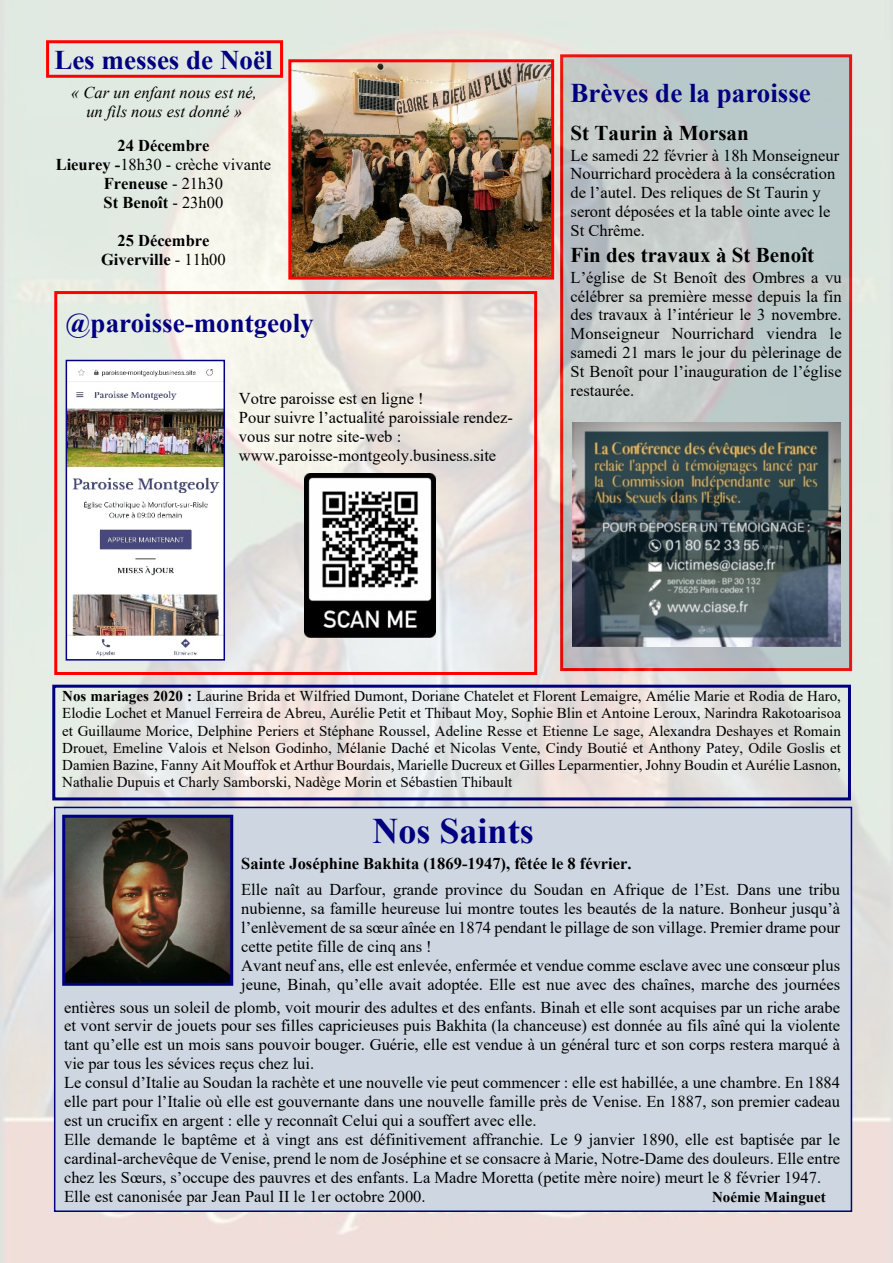
<style>
.page{position:relative;width:893px;height:1263px;background:#fff}
.page>*{position:absolute;margin:0;border:0;box-sizing:border-box;transform-origin:0 0}
.t1{font:700 36px "Times New Roman";color:#000080}
.t2{font:700 27px "Times New Roman";color:#000080}
.t3{font:700 21px "Times New Roman";color:#000}
.t4{font:16.5px/18.9px "Times New Roman";color:#000}
.t5{font:700 16.5px/18.9px "Times New Roman";color:#000;text-align:center}
.t6{font:italic 16.5px/18.9px "Times New Roman";color:#000;text-align:center}
.t7{font:15px/17.2px "Times New Roman";color:#000;text-align:justify}
.t8{font:700 15px "Times New Roman";color:#000}
.s1{font-weight:400}
.s2{font-weight:700}
</style>
<div class="page">
<img style="left:0;top:0;width:893px;height:1263px">
<div style="left:55px;top:807px;width:796px;height:404px;background:#ced7e1"></div>
<div style="left:54px;top:807px;width:798px;height:405px;border:2px solid #000080"></div>
<img style="left:66px;top:819px;width:163px;height:163px">
<div style="left:62px;top:815px;width:171px;height:171px;border:3px solid #000080"></div>
<div style="left:46px;top:40px;width:237px;height:38px;border:3px solid #f00"></div>
<img style="left:292px;top:63px;width:258px;height:213px">
<div style="left:288px;top:59px;width:266px;height:221px;border:3px solid #f00"></div>
<div style="left:54px;top:291px;width:483px;height:384px;border:3px solid #f00"></div>
<img style="left:69px;top:363px;width:153px;height:295px">
<div style="left:66px;top:360px;width:159px;height:301px;border:2px solid #000080"></div>
<img style="left:304px;top:473px;width:132px;height:164px">
<img style="left:572px;top:422px;width:268px;height:224px">
<div style="left:52px;top:685px;width:799px;height:115px;border:3px solid #000080"></div>
<h2 class="t2" style="left:54px;top:50px;width:220px">Les messes de Noël</h2>
<p class="t6" style="left:71px;top:85px;width:187px">« Car un enfant nous est né, un fils nous est donné »</p>
<p class="t5" style="left:56px;top:138px;width:217px">24 Décembre<br>Lieurey -<span class="s1">18h30 - crèche vivante<br></span>Freneuse <span class="s1">- 21h30<br></span>St Benoît <span class="s1">- 23h00</span></p>
<p class="t5" style="left:101px;top:232px;width:126px">25 Décembre<br>Giverville <span class="s1">- 11h00</span></p>
<h2 class="t2" style="left:66px;top:313px;width:250px">@paroisse-montgeoly</h2>
<p class="t4" style="left:239px;top:391px;width:275px">Votre paroisse est en ligne !<br>Pour suivre l’actualité paroissiale rendez&shy;vous sur notre site-web : www.paroisse-montgeoly.business.site</p>
<h2 class="t2" style="left:571px;top:83px;width:242px">Brèves de la paroisse</h2>
<p class="t3" style="left:571px;top:126px;width:180px">St Taurin à Morsan</p>
<p class="t4" style="left:571px;top:147px;width:270px">Le samedi 22 février à 18h Monseigneur Nourrichard procèdera à la consécration de l’autel. Des reliques de St Taurin y seront déposées et la table ointe avec le St Chrême.</p>
<p class="t3" style="left:571px;top:248px;width:245px">Fin des travaux à St Benoît</p>
<p class="t4" style="left:571px;top:269px;width:273px;text-align:justify">L’église de St Benoît des Ombres a vu célébrer sa première messe depuis la fin des travaux à l’intérieur le 3 novembre.<br>Monseigneur Nourrichard viendra le samedi 21 mars le jour du pèlerinage de St Benoît pour l’inauguration de l’église restaurée.</p>
<p class="t7" style="left:62px;top:689px;width:780px"><span class="s2">Nos mariages 2020 :</span> Laurine Brida et Wilfried Dumont, Doriane Chatelet et Florent Lemaigre, Amélie Marie et Rodia de Haro, Elodie Lochet et Manuel Ferreira de Abreu, Aurélie Petit et Thibaut Moy, Sophie Blin et Antoine Leroux, Narindra Rakotoarisoa et Guillaume Morice, Delphine Periers et Stéphane Roussel, Adeline Resse et Etienne Le sage, Alexandra Deshayes et Romain Drouet, Emeline Valois et Nelson Godinho, Mélanie Daché et Nicolas Vente, Cindy Boutié et Anthony Patey, Odile Goslis et Damien Bazine, Fanny Ait Mouffok et Arthur Bourdais, Marielle Ducreux et Gilles Leparmentier, Johny Boudin et Aurélie Lasnon, Nathalie Dupuis et Charly Samborski, Nadège Morin et Sébastien Thibault</p>
<h1 class="t1" style="left:372px;top:819px;width:163px">Nos Saints</h1>
<p class="t4" style="left:241px;top:882px;width:600px">Elle naît au Darfour, grande province du Soudan en Afrique de l’Est. Dans une tribu nubienne, sa famille heureuse lui montre toutes les beautés de la nature. Bonheur jusqu’à l’enlèvement de sa sœur aînée en 1874 pendant le pillage de son village. Premier drame pour cette petite fille de cinq ans !<br>Avant neuf ans, elle est enlevée, enfermée et vendue comme esclave avec une consœur plus jeune, Binah, qu’elle avait adoptée. Elle est nue avec des chaînes, marche des journées</p>
<p class="t4" style="left:64px;top:999px;width:778px">entières sous un soleil de plomb, voit mourir des adultes et des enfants. Binah et elle sont acquises par un riche arabe et vont servir de jouets pour ses filles capricieuses puis Bakhita (la chanceuse) est donnée au fils aîné qui la violente tant qu’elle est un mois sans pouvoir bouger. Guérie, elle est vendue à un général turc et son corps restera marqué à vie par tous les sévices reçus chez lui.<br>Le consul d’Italie au Soudan la rachète et une nouvelle vie peut commencer : elle est habillée, a une chambre. En 1884 elle part pour l’Italie où elle est gouvernante dans une nouvelle famille près de Venise. En 1887, son premier cadeau est un crucifix en argent : elle y reconnaît Celui qui a souffert avec elle.<br>Elle demande le baptême et à vingt ans est définitivement affranchie. Le 9 janvier 1890, elle est baptisée par le cardinal-archevêque de Venise, prend le nom de Joséphine et se consacre à Marie, Notre-Dame des douleurs. Elle entre chez les Sœurs, s’occupe des pauvres et des enfants. La Madre Moretta (petite mère noire) meurt le 8 février 1947.<br>Elle est canonisée par Jean Paul II le 1er octobre 2000.</p>
<p class="t5" style="left:241px;top:856px;width:392px">Sainte Joséphine Bakhita (1869-1947), fêtée le 8 février.</p>
<p class="t8" style="left:712px;top:1192px;width:115px">Noémie Mainguet</p>
</div>
